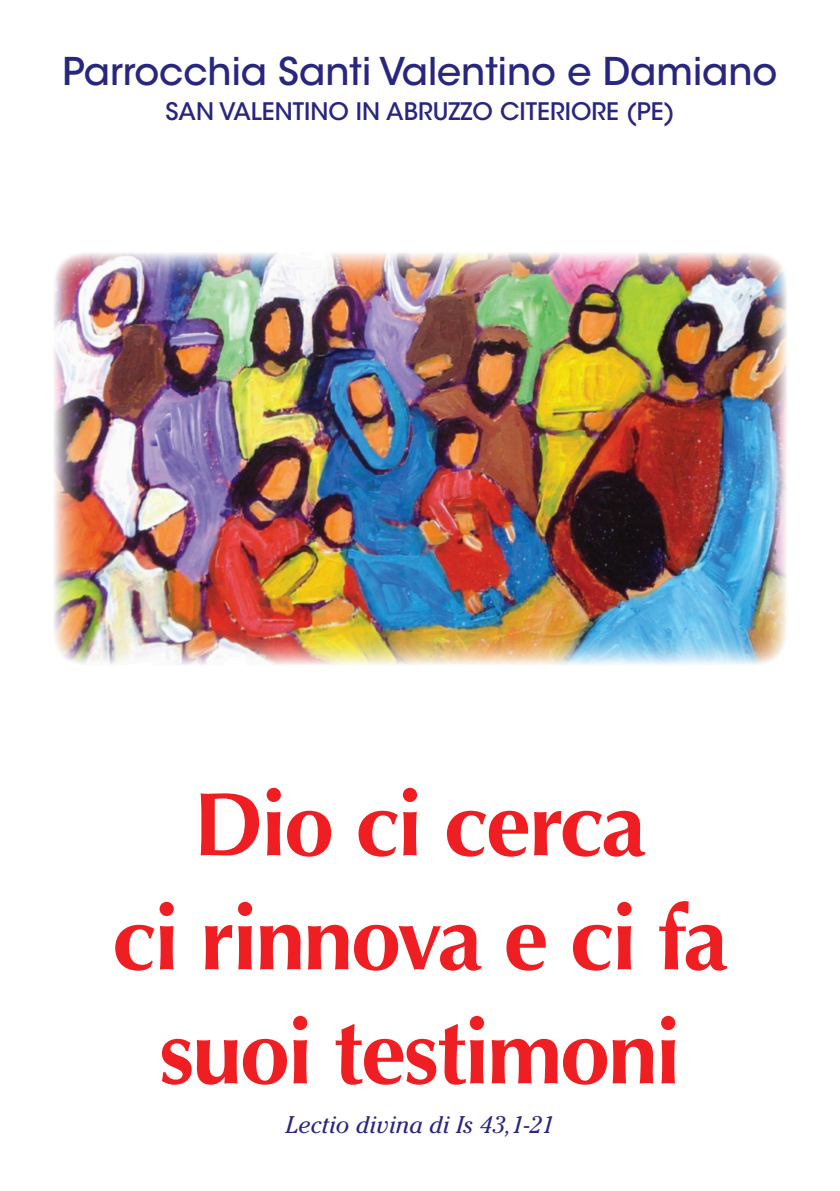
<style>
.page{position:relative;width:840px;height:1191px;background:#fff}
.page>*{position:absolute;margin:0;border:0;box-sizing:border-box;transform-origin:0 0}
.t1{font:700 90px/114px "Optima LT Std";letter-spacing:-.025em;color:#ee1e23;text-align:center}
.t2{font:500 38px "ITC Avant Garde Std";color:#28267f}
.t3{font:500 24px "ITC Avant Garde Std";color:#28267f}
.t4{font:italic 24px "Cheltenham Std";color:#28267f}
</style>
<div class="page">
<img style="left:54px;top:253px;width:732px;height:412px">
<p class="t2" style="left:62px;top:57px;width:716px">Parrocchia Santi Valentino e Damiano</p>
<p class="t3" style="left:165px;top:102px;width:510px">SAN VALENTINO IN ABRUZZO CITERIORE (PE)</p>
<p class="t1" style="left:111px;top:777px;width:618px">Dio ci cerca<br>ci rinnova e ci fa suoi testimoni</p>
<p class="t4" style="left:286px;top:1115px;width:269px">Lectio divina di Is 43,1-21</p>
</div>
